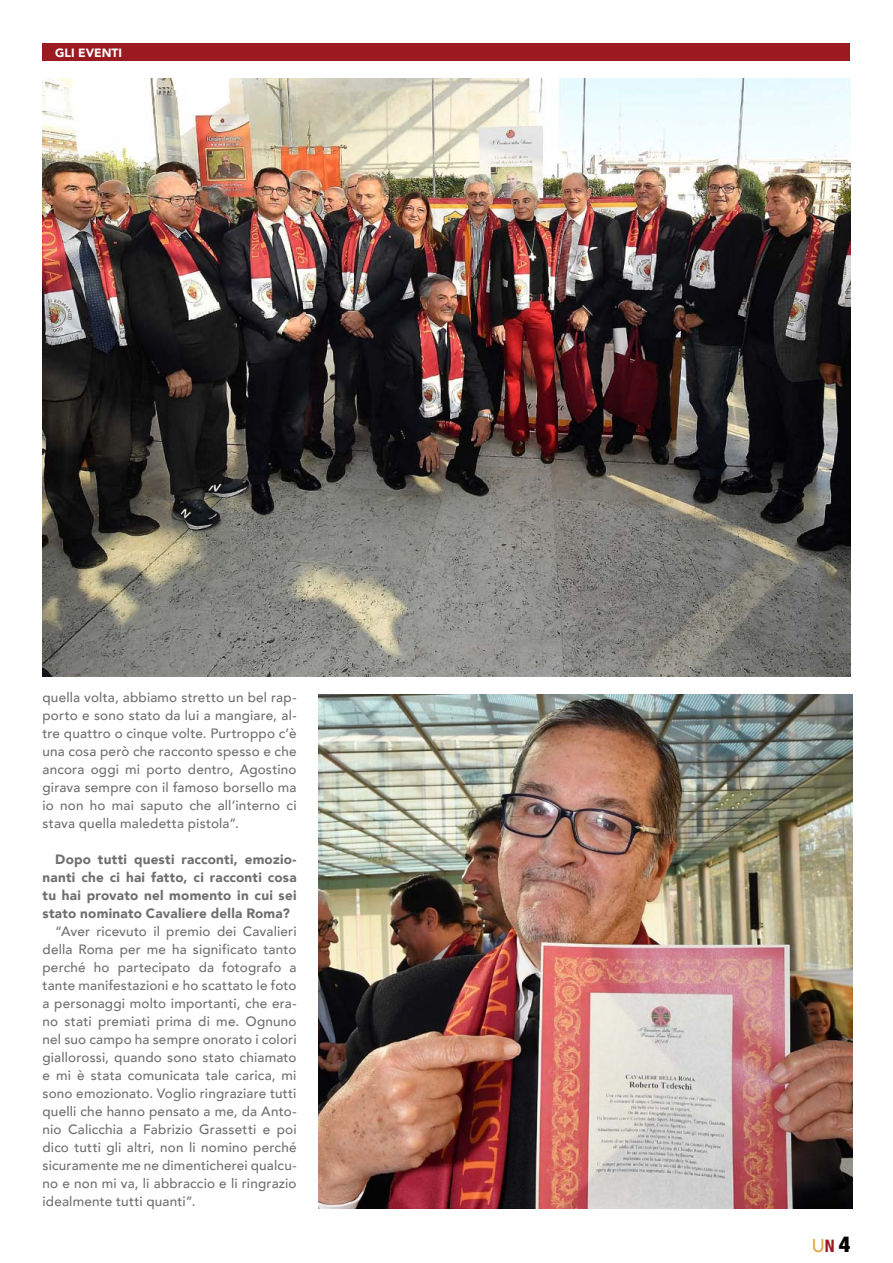
<style>
.page{position:relative;width:893px;height:1263px;background:#fff}
.page>*{position:absolute;margin:0;border:0;box-sizing:border-box;transform-origin:0 0}
.t1{font:500 18.6px "Avenir";color:#e5a444}
.t2{font:500 13.5px/18px "Avenir";letter-spacing:.015em;color:#706f6f;text-align:justify}
.t3{font:900 13.5px/18px "Avenir";letter-spacing:.015em;color:#706f6f;text-align:justify}
.t4{font:900 12px "Avenir";color:#fff}
.s1{font-family:"Helvetica Neue";font-weight:700;font-stretch:condensed;font-size:17.25px;color:#9b1920}
.s2{font-family:"Helvetica Neue";font-weight:900;font-stretch:condensed;font-size:22.35px;color:#000}
</style>
<div class="page">
<div style="left:43px;top:43px;width:807px;height:17px;background:#9b1920"></div>
<img style="left:43px;top:79px;width:807px;height:597px">
<img style="left:319px;top:694px;width:533px;height:515px">
<p class="t4" style="left:55px;top:42px;width:8px">gli</p>
<p class="t4" style="left:78px;top:42px;width:9px">eve</p>
<p class="t4" style="left:102px;top:42px;width:20px">nti</p>
<p class="t2" style="left:43px;top:688px;width:256px">quella volta, abbiamo stretto un bel rap&shy;porto e sono stato da lui a mangiare, al&shy;tre quattro o cinque volte. Purtroppo c’è una cosa però che racconto spesso e che ancora oggi mi porto dentro, Agostino girava sempre con il famoso borsello ma io non ho mai saputo che all’interno ci stava quella maledetta pistola”.</p>
<p class="t3" style="left:43px;top:850px;width:256px;text-indent:13px">Dopo tutti questi racconti, emozio&shy;nanti che ci hai fatto, ci racconti cosa tu hai provato nel momento in cui sei stato nominato Cavaliere della Roma?</p>
<p class="t2" style="left:43px;top:922px;width:256px;text-indent:13px">“Aver ricevuto il premio dei Cavalieri della Roma per me ha significato tanto perché ho partecipato da fotografo a tante manifestazioni e ho scattato le foto a personaggi molto importanti, che era&shy;no stati premiati prima di me. Ognuno nel suo campo ha sempre onorato i colori giallorossi, quando sono stato chiamato e mi è stata comunicata tale carica, mi sono emozionato. Voglio ringraziare tutti quelli che hanno pensato a me, da Anto&shy;nio Calicchia a Fabrizio Grassetti e poi dico tutti gli altri, non li nomino perché sicuramente me ne dimenticherei qualcu&shy;no e non mi va, li abbraccio e li ringrazio idealmente tutti quanti”.</p>
<h1 class="t1" style="left:812px;top:1229px;width:40px">U<span class="s1">N</span> <span class="s2">4</span></h1>
</div>
